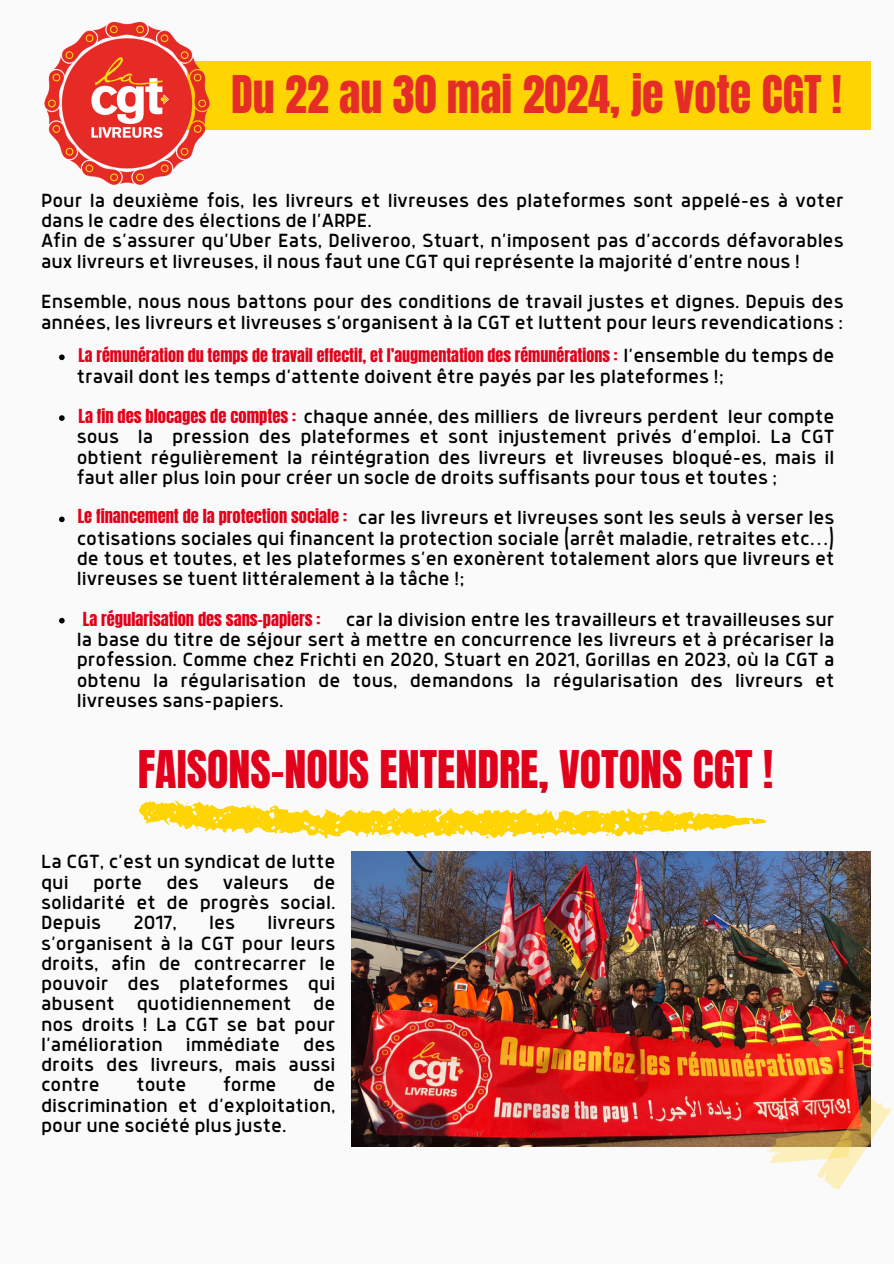
<style>
.page{position:relative;width:894px;height:1264px;background:#fff}
.page>*{position:absolute;margin:0;border:0;box-sizing:border-box;transform-origin:0 0}
.t1{font:44.1px "Anton";color:#e2011a}
.t2{font:44.1px "Anton";color:#e62c27}
.t3{font:21px/20.2px "Anteb";color:#000;text-align:justify}
.t4{font:16.5px "Anton";color:#e2011a}
.t5{font:16.05px "Anton";color:#e2011a}
</style>
<div class="page">
<div style="left:0;top:0;width:893px;height:1263px;background:#fafafa"></div>
<div style="left:187px;top:62px;width:683px;height:68px;background:#ffd403"></div>
<img style="left:44px;top:21px;width:168px;height:164px">
<img style="left:351px;top:851px;width:519px;height:295px">
<svg style="left:138px;top:800px;width:628px;height:60px"></svg>
<svg style="left:485px;top:835px;width:4px;height:3px"></svg>
<svg style="left:319px;top:811px;width:5px;height:4px"></svg>
<svg style="left:466px;top:809px;width:8px;height:3px"></svg>
<svg style="left:59px;top:354px;width:6px;height:6px"></svg>
<svg style="left:59px;top:415px;width:6px;height:6px"></svg>
<svg style="left:59px;top:516px;width:6px;height:6px"></svg>
<svg style="left:59px;top:618px;width:6px;height:5px"></svg>
<svg style="left:757px;top:1088px;width:135px;height:103px"></svg>
<h3 class="t2" style="left:231px;top:63px;width:612px">Du 22 au 30 mai 2024, je vote CGT !</h3>
<h3 class="t3" style="left:41px;top:191px;width:804px;text-align:left">Pour la deuxième fois, les livreurs et livreuses des plateformes sont appelé-es à voter dans le cadre des élections de l’ARPE.<br>Afin de s’assurer qu’Uber Eats, Deliveroo, Stuart, n’imposent pas d’accords défavorables aux livreurs et livreuses, il nous faut une CGT qui représente la majorité d’entre nous !</h3>
<p class="t3" style="left:41px;top:293px;width:803px">Ensemble, nous nous battons pour des conditions de travail justes et dignes. Depuis des années, les livreurs et livreuses s’organisent à la CGT et luttent pour leurs revendications :</p>
<h3 class="t5" style="left:79px;top:343px;width:540px">La rémunération du temps de travail effectif, et l’augmentation des rémunérations :</h3>
<p class="t3" style="left:77px;top:347px;width:759px;text-indent:546px">l’ensemble du temps de travail dont les temps d’attente doivent être payés par les plateformes !;</p>
<p class="t3" style="left:77px;top:408px;width:759px;text-indent:227px">chaque année, des milliers de livreurs perdent leur compte sous la pression des plateformes et sont injustement privés d’emploi. La CGT obtient régulièrement la réintégration des livreurs et livreuses bloqué-es, mais il faut aller plus loin pour créer un socle de droits suffisants pour tous et toutes ;</p>
<p class="t3" style="left:77px;top:509px;width:759px;text-indent:281px">car les livreurs et livreuses sont les seuls à verser les cotisations sociales qui financent la protection sociale (arrêt maladie, retraites etc…) de tous et toutes, et les plateformes s’en exonèrent totalement alors que livreurs et livreuses se tuent littéralement à la tâche !;</p>
<p class="t3" style="left:77px;top:610px;width:759px;text-indent:269px">car la division entre les travailleurs et travailleuses sur la base du titre de séjour sert à mettre en concurrence les livreurs et à précariser la profession. Comme chez Frichti en 2020, Stuart en 2021, Gorillas en 2023, où la CGT a obtenu la régularisation de tous, demandons la régularisation des livreurs et livreuses sans-papiers.</p>
<p class="t4" style="left:78px;top:404px;width:219px">La fin des blocages de comptes :</p>
<h1 class="t4" style="left:78px;top:504px;width:271px">Le financement de la protection sociale :</h1>
<p class="t4" style="left:83px;top:607px;width:239px">La régularisation des sans-papiers :</p>
<p class="t1" style="left:138px;top:738px;width:636px">FAISONS-NOUS ENTENDRE, VOTONS CGT !</p>
<p class="t3" style="left:41px;top:853px;width:296px">La CGT, c’est un syndicat de lutte qui porte des valeurs de solidarité et de progrès social.<br>Depuis</p>
<p class="t3" style="left:133px;top:913px;width:45px">2017,</p>
<p class="t3" style="left:209px;top:913px;width:27px">les</p>
<p class="t3" style="left:41px;top:913px;width:296px;text-indent:226px">livreurs s’organisent à la CGT pour leurs droits, afin de contrecarrer le pouvoir des plateformes qui abusent quotidiennement de nos droits ! La CGT se bat pour l’amélioration immédiate des droits des livreurs, mais aussi contre</p>
<p class="t3" style="left:136px;top:1075px;width:51px">toute</p>
<p class="t3" style="left:223px;top:1075px;width:55px">forme</p>
<p class="t3" style="left:41px;top:1075px;width:296px;text-indent:272px">de discrimination et d’exploitation, pour une société plus juste.</p>
</div>
